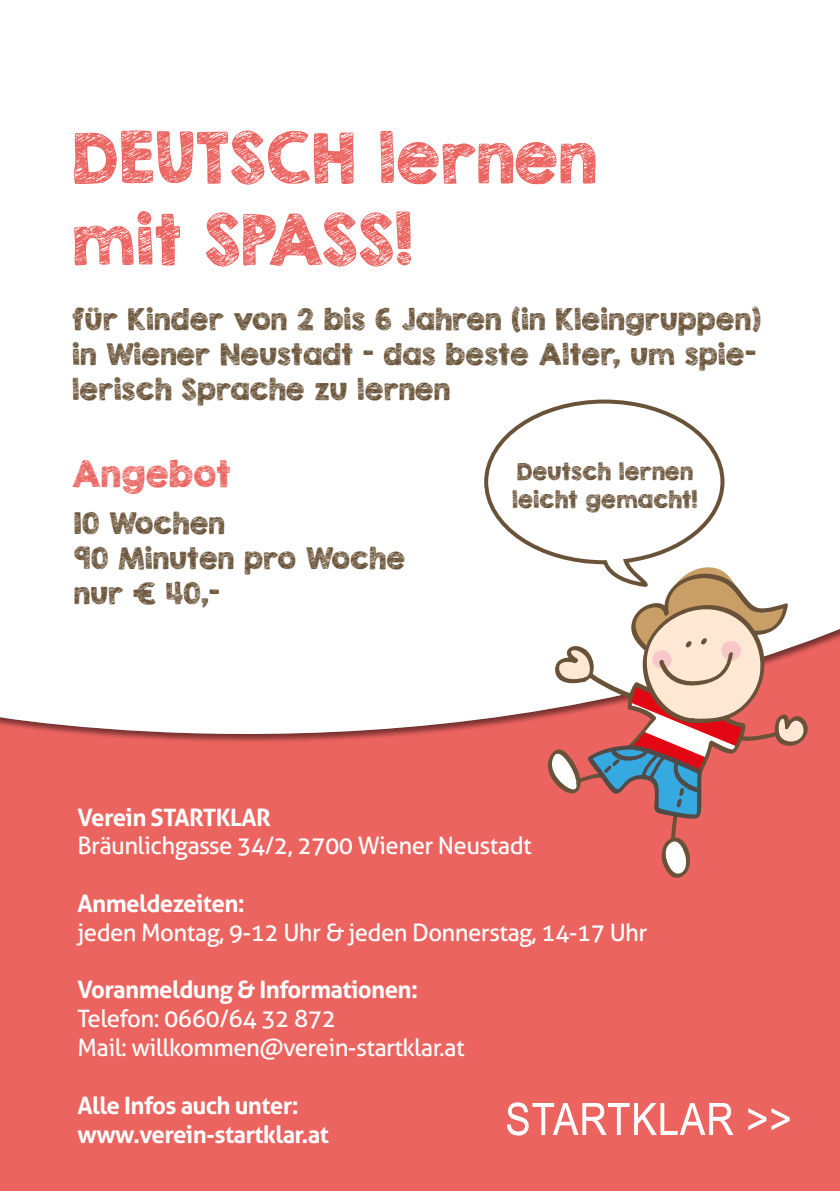
<style>
.page{position:relative;width:840px;height:1191px;background:#fff}
.page>*{position:absolute;margin:0;border:0;box-sizing:border-box;transform-origin:0 0}
.t1{font:68.2px/81.8px "KG Broken Vessels Sketch";color:#ec6460}
.t2{font:35.6px "KG Broken Vessels Sketch";color:#ec6460}
.t3{font:29px/34.8px "KG Broken Vessels Sketch";color:#695237}
.t4{font:24px/28.8px "Aller";letter-spacing:-.025em;color:#fff}
.t5{font:700 24px/28.8px "Aller";letter-spacing:-.025em;color:#fff}
.t6{font:23.2px/27.8px "KG Broken Vessels Sketch";color:#695237}
</style>
<div class="page">
<div style="left:0;top:613px;width:839px;height:578px;background:#000;opacity:.5"></div>
<svg style="left:545px;top:573px;width:267px;height:314px"></svg>
<svg style="left:484px;top:399px;width:242px;height:190px"></svg>
<svg style="left:506px;top:1102px;width:227px;height:33px"></svg>
<svg style="left:747px;top:1108px;width:42px;height:22px"></svg>
<h1 class="t1" style="left:72px;top:117px;width:526px">DEUTSCH lernen mit SPASS!</h1>
<p class="t3" style="left:72px;top:302px;width:690px">für Kinder von 2 bis 6 Jahren (in Kleingruppen) in Wiener Neustadt - das beste Alter, um spie&shy;lerisch Sprache zu lernen</p>
<h2 class="t2" style="left:72px;top:452px;width:160px">Angebot</h2>
<p class="t3" style="left:74px;top:506px;width:333px">10 Wochen<br>90 Minuten pro Woche nur € 40,-</p>
<p class="t6" style="left:512px;top:458px;width:187px">Deutsch lernen leicht gemacht!</p>
<p class="t5" style="left:77px;top:802px;width:194px">Verein STARTKLAR</p>
<p class="t4" style="left:77px;top:831px;width:455px">Bräunlichgasse 34/2, 2700 Wiener Neustadt</p>
<p class="t5" style="left:77px;top:889px;width:169px">Anmeldezeiten:</p>
<p class="t4" style="left:77px;top:918px;width:571px">jeden Montag, 9-12 Uhr &amp; jeden Donnerstag, 14-17 Uhr</p>
<p class="t5" style="left:77px;top:975px;width:342px">Voranmeldung &amp; Informationen:</p>
<p class="t4" style="left:77px;top:1004px;width:388px">Telefon: 0660/64 32 872<br>Mail: willkommen@verein-startklar.at</p>
<p class="t5" style="left:77px;top:1090px;width:253px">Alle Infos auch unter: www.verein-startklar.at</p>
</div>
